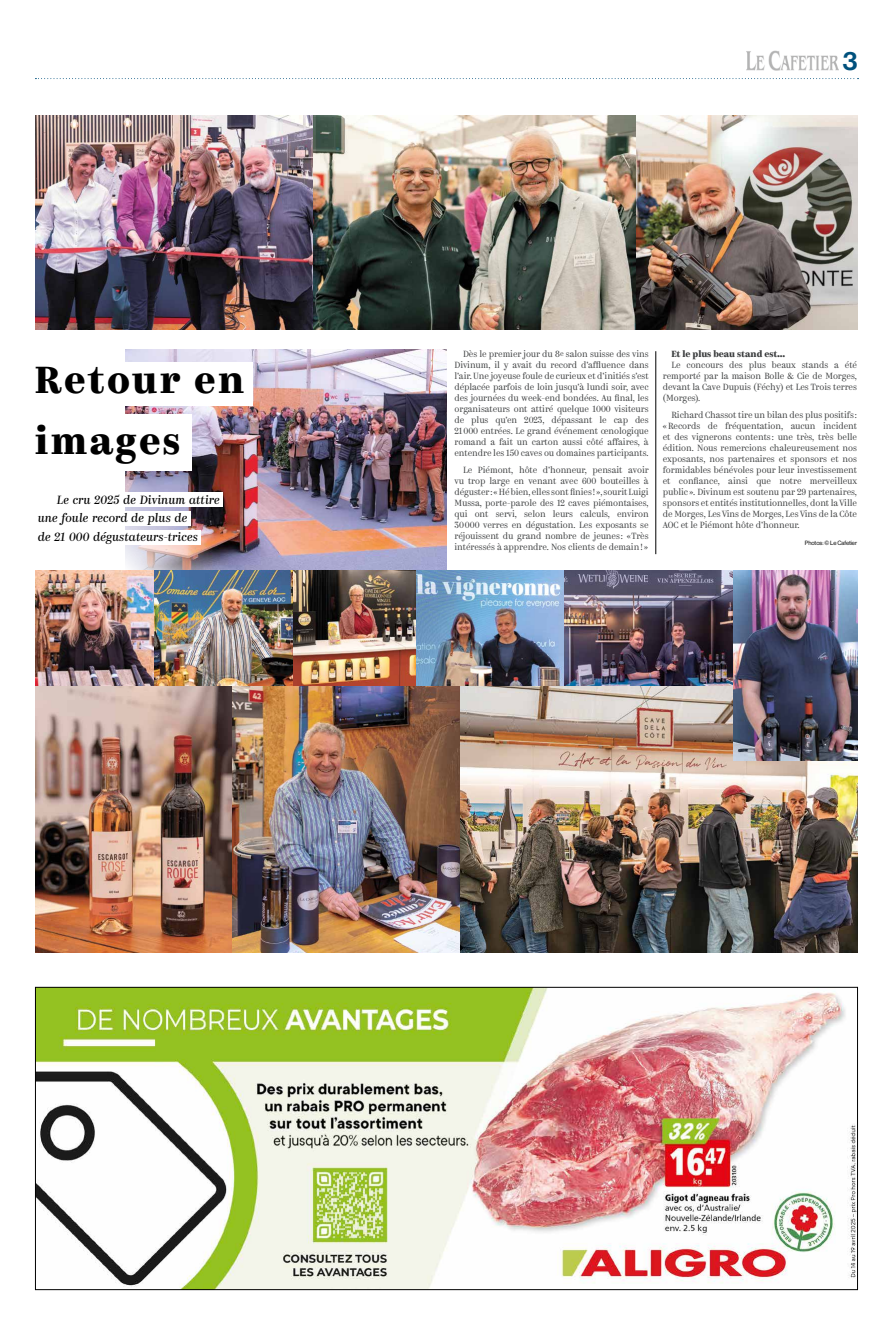
<style>
.page{position:relative;width:893px;height:1333px;background:#fff}
.page>*{position:absolute;margin:0;border:0;box-sizing:border-box;transform-origin:0 0}
.t1{font:700 38px "Kazimir";letter-spacing:.06em;color:#000}
.t2{font:26px "N Haas Grotesk DS Pro 65 Md";color:#00517d}
.t3{font:italic 12px "Kazimir";color:#000}
.t4{font:300 9px/11px "Kazimir";letter-spacing:-.01em;color:#383a3b;text-align:justify}
.t5{font:700 9px "Kazimir";letter-spacing:-.01em;color:#383a3b}
.t6{font:6px "N Haas Grotesk DS Pro 55 Rg";letter-spacing:-.01em;color:#000}
</style>
<div class="page">
<img style="left:747px;top:51px;width:92px;height:20px">
<svg style="left:35px;top:78px;width:823px;height:1px"></svg>
<img style="left:37px;top:988px;width:819px;height:299px">
<img style="left:126px;top:349px;width:320px;height:221px">
<img style="left:36px;top:685px;width:821px;height:267px">
<img style="left:35px;top:570px;width:699px;height:115px">
<img style="left:734px;top:570px;width:123px;height:190px">
<div style="left:35px;top:362px;width:217px;height:44px;background:#fff"></div>
<div style="left:35px;top:414px;width:156px;height:57px;background:#fff"></div>
<div style="left:54px;top:492px;width:169px;height:15px;background:#fff"></div>
<div style="left:35px;top:511px;width:156px;height:14px;background:#fff"></div>
<hr style="left:655px;top:351px;width:1px;height:203px;background:#000">
<img style="left:35px;top:115px;width:602px;height:214px">
<img style="left:637px;top:115px;width:220px;height:214px">
<div style="left:35px;top:530px;width:166px;height:14px;background:#fff"></div>
<p class="t1" style="left:35px;top:356px;width:211px">Retour en</p>
<p class="t1" style="left:35px;top:417px;width:147px">images</p>
<p class="t3" style="left:57px;top:492px;width:165px">Le cru 2025 de Divinum attire</p>
<p class="t3" style="left:38px;top:511px;width:151px">une foule record de plus de</p>
<p class="t3" style="left:38px;top:529px;width:162px">de 21 000 dégustateurs-trices</p>
<h2 class="t2" style="left:843px;top:45px;width:16px">3</h2>
<p class="t4" style="left:454px;top:349px;width:196px;text-indent:9px">Dès le premier jour du 8<sup>e</sup> salon suisse des vins Divinum, il y avait du record d’affluence dans l’air. Une joyeuse foule de curieux et d’initiés s’est déplacée parfois de loin jusqu’à lundi soir, avec des journées du week-end bondées. Au final, les organisateurs ont attiré quelque 1000 visiteurs de plus qu’en 2023, dépassant le cap des 21000 entrées. Le grand événement œnologique romand a fait un carton aussi côté affaires, à entendre les 150 caves ou domaines participants.</p>
<p class="t4" style="left:454px;top:464px;width:196px;text-indent:9px">Le Piémont, hôte d’honneur, pensait avoir vu trop large en venant avec 600 bouteilles à déguster: «Hé bien, elles sont finies!», sourit Luigi Mussa, porte-parole des 12 caves piémontaises, qui ont servi, selon leurs calculs, environ 30000 verres en dégustation. Les exposants se réjouissent du grand nombre de jeunes: «Très intéressés à apprendre. Nos clients de demain!»</p>
<p class="t5" style="left:671px;top:348px;width:116px">Et le plus beau stand est…</p>
<p class="t4" style="left:663px;top:360px;width:196px;text-indent:9px">Le concours des plus beaux stands a été remporté par la maison Bolle &amp; Cie de Morges, devant la Cave Dupuis (Féchy) et Les Trois terres (Morges).</p>
<p class="t4" style="left:663px;top:409px;width:196px;text-indent:9px">Richard Chassot tire un bilan des plus positifs: «Records de fréquentation, aucun incident et des vignerons contents: une très, très belle édition. Nous remercions chaleureusement nos exposants, nos partenaires et sponsors et nos formidables bénévoles pour leur investissement et confiance, ainsi que notre merveilleux public». Divinum est soutenu par 29 partenaires, sponsors et entités institutionnelles, dont la Ville de Morges, Les Vins de Morges, Les Vins de la Côte AOC et le Piémont hôte d’honneur.</p>
<p class="t6" style="left:805px;top:539px;width:54px">Photos : © Le Cafetier</p>
</div>
